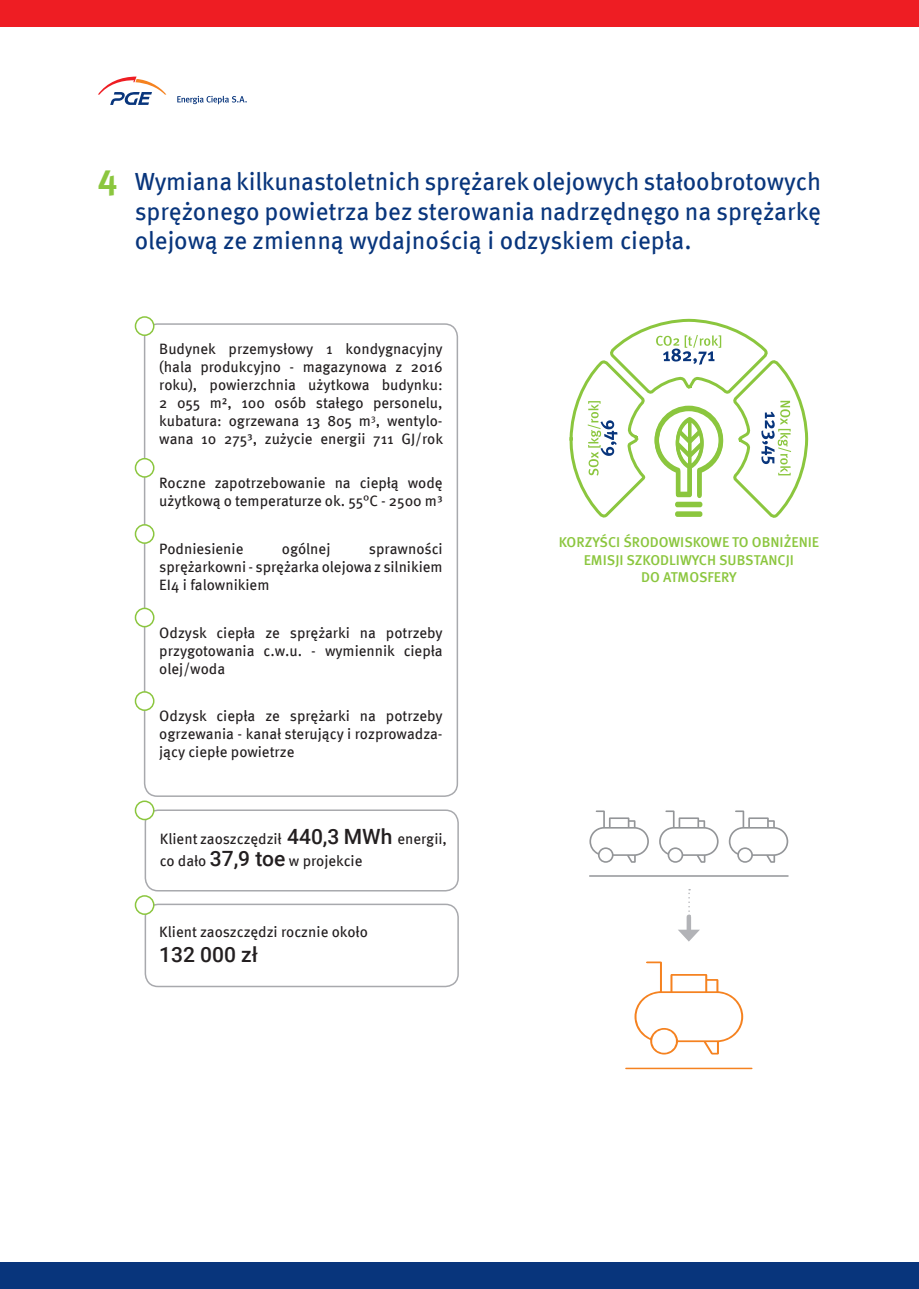
<style>
.page{position:relative;width:919px;height:1289px;background:#fff}
.page>*{position:absolute;margin:0;border:0;box-sizing:border-box;transform-origin:0 0}
.t1{font:700 36px "Meta Pro";color:#8bc63e}
.t2{font:24.75px/29.7px "Meta Pro";color:#08357c;text-align:justify}
.t3{font:500 21px "Roboto";color:#231f20}
.t4{font:15px/18px "Meta Pro";color:#231f20;text-align:justify}
.t5{font:500 14.25px "Meta Pro";color:#8bc63e}
.s1{font-family:"Roboto";font-weight:500;font-size:21px}
</style>
<div class="page">
<div style="left:0;top:1262px;width:918px;height:26px;background:#08357c"></div>
<div style="left:0;top:0;width:918px;height:26px;background:#ee1d23"></div>
<svg style="left:688px;top:889px;width:2px;height:27px"></svg>
<div style="left:686px;top:916px;width:5px;height:17px;background:#b2b3b7"></div>
<svg style="left:678px;top:929px;width:22px;height:12px"></svg>
<hr style="left:589px;top:875px;width:199px;height:1px;background:#939598">
<svg style="left:589px;top:810px;width:200px;height:53px"></svg>
<hr style="left:626px;top:1067px;width:125px;height:2px;background:#f58220">
<svg style="left:634px;top:961px;width:110px;height:94px"></svg>
<svg style="left:569px;top:318px;width:240px;height:200px"></svg>
<div style="left:144px;top:323px;width:314px;height:474px;border:2px solid #a8a9ad;border-radius:13px"></div>
<div style="left:135px;top:317px;width:19px;height:18px;background:#fff;border-radius:50%"></div>
<div style="left:135px;top:316px;width:19px;height:20px;border:2px solid #8bc63e;border-radius:50%"></div>
<div style="left:135px;top:458px;width:19px;height:19px;background:#fff;border-radius:50%"></div>
<div style="left:135px;top:458px;width:19px;height:19px;border:2px solid #8bc63e;border-radius:50%"></div>
<div style="left:135px;top:692px;width:19px;height:18px;background:#fff;border-radius:50%"></div>
<div style="left:135px;top:691px;width:19px;height:20px;border:2px solid #8bc63e;border-radius:50%"></div>
<div style="left:135px;top:525px;width:19px;height:18px;background:#fff;border-radius:50%"></div>
<div style="left:135px;top:524px;width:19px;height:20px;border:2px solid #8bc63e;border-radius:50%"></div>
<div style="left:135px;top:608px;width:19px;height:18px;background:#fff;border-radius:50%"></div>
<div style="left:135px;top:607px;width:19px;height:20px;border:2px solid #8bc63e;border-radius:50%"></div>
<div style="left:145px;top:903px;width:314px;height:84px;border:2px solid #a8a9ad;border-radius:13px"></div>
<div style="left:145px;top:809px;width:314px;height:82px;border:2px solid #a8a9ad;border-radius:13px"></div>
<div style="left:135px;top:801px;width:19px;height:18px;background:#fff;border-radius:50%"></div>
<div style="left:135px;top:800px;width:19px;height:20px;border:2px solid #8bc63e;border-radius:50%"></div>
<div style="left:135px;top:895px;width:19px;height:19px;background:#fff;border-radius:50%"></div>
<div style="left:135px;top:895px;width:19px;height:19px;border:2px solid #8bc63e;border-radius:50%"></div>
<svg style="left:98px;top:77px;width:68px;height:28px"></svg>
<svg style="left:177px;top:96px;width:70px;height:8px"></svg>
<p class="t1" style="left:98px;top:149px;width:21px">4</p>
<p class="t2" style="left:135px;top:165px;width:687px">Wymiana kilkunastoletnich sprężarek olejowych stałoobrotowych sprężonego powietrza bez sterowania nadrzędnęgo na sprężarkę olejową ze zmienną wydajnością i odzyskiem ciepła.</p>
<p class="t4" style="left:159px;top:339px;width:285px">Budynek przemysłowy 1 kondygnacyjny</p>
<p class="t4" style="left:159px;top:357px;width:285px">(hala produkcyjno - magazynowa z 2016 roku), powierzchnia użytkowa budynku:</p>
<p class="t4" style="left:159px;top:393px;width:285px">2 055 m², 100 osób stałego personelu,</p>
<p class="t4" style="left:159px;top:411px;width:285px">kubatura: ogrzewana 13 805 m<sup>3</sup>, wentylo-</p>
<p class="t4" style="left:159px;top:429px;width:285px">wana 10 275³, zużycie energii 711 GJ/rok</p>
<p class="t4" style="left:159px;top:473px;width:285px">Roczne zapotrzebowanie na ciepłą wodę użytkową o temperaturze ok. 55°C - 2500 m³</p>
<p class="t4" style="left:159px;top:539px;width:285px;text-indent:210px">sprawności sprężarkowni - sprężarka olejowa z silnikiem EI4 i falownikiem</p>
<p class="t4" style="left:159px;top:539px;width:86px">Podniesienie</p>
<p class="t4" style="left:282px;top:539px;width:50px">ogólnej</p>
<p class="t4" style="left:159px;top:622px;width:285px">Odzysk ciepła ze sprężarki na potrzeby przygotowania c.w.u. - wymiennik ciepła olej/woda</p>
<p class="t4" style="left:159px;top:706px;width:285px">Odzysk ciepła ze sprężarki na potrzeby ogrzewania - kanał sterujący i rozprowadza&shy;jący ciepłe powietrze</p>
<p class="t4" style="left:160px;top:828px;width:289px">Klient zaoszczędził <span class="s1">440,3 MWh</span> energii,</p>
<p class="t4" style="left:160px;top:851px;width:204px">co dało <span class="s1">37,9 toe</span> w projekcie</p>
<p class="t4" style="left:159px;top:921px;width:210px">Klient zaoszczędzi rocznie około</p>
<p class="t3" style="left:159px;top:939px;width:100px">132 000 zł</p>
<p class="t5" style="left:558px;top:531px;width:262px">KORZYŚCI ŚRODOWISKOWE TO OBNIŻENIE</p>
<p class="t5" style="left:583px;top:548px;width:212px">EMISJI SZKODLIWYCH SUBSTANCJI</p>
<p class="t5" style="left:641px;top:565px;width:97px">DO ATMOSFERY</p>
</div>
